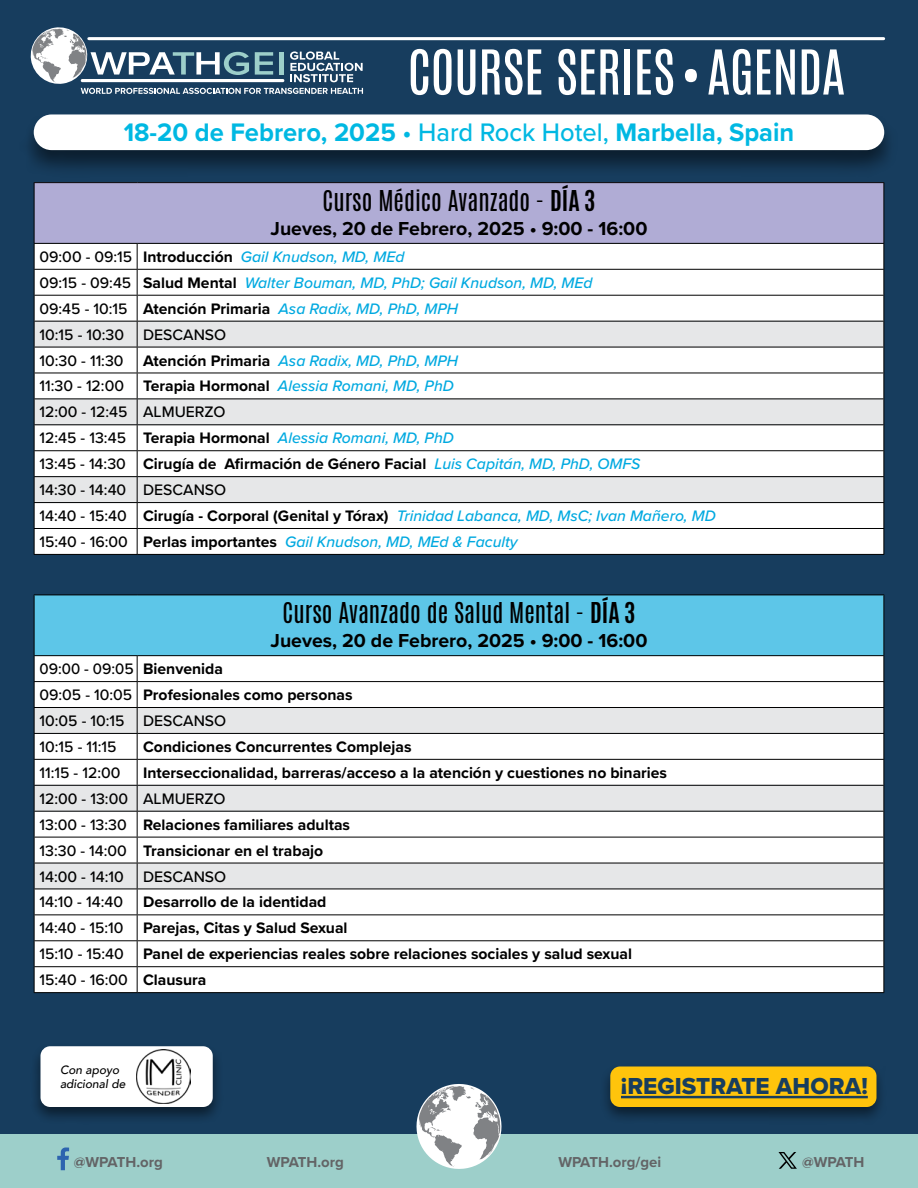
<style>
.page{position:relative;width:918px;height:1188px;background:#173d5e}
.page>*{position:absolute;margin:0;border:0;box-sizing:border-box;transform-origin:0 0}
.t1{font:52.5px "Antonio";letter-spacing:-.01em;color:#fff}
.t2{font:700 26.25px "Proxima Nova";color:#00b8e2}
.t3{font:24px "Antonio";color:#000}
.t4{font:24px "Proxima Nova Extrabld";color:#173d5e}
.t5{font:700 19.5px "Proxima Nova";color:#000}
.t6{font:italic 500 15.75px/26px "Proxima Nova";color:#00a9e0}
.t7{font:700 15.75px/26px "Proxima Nova";color:#000}
.t8{font:500 15.75px/26px "Proxima Nova";color:#000}
.t9{font:500 15.75px/26px "Proxima Nova";color:#000;scale:.95 1}
.t10{font:700 15px "Proxima Nova";color:#636466}
.t11{font:italic 500 12px/14.4px "Avenir";color:#000}
.s1{font-weight:500}
.s2{font-weight:700}
.s3{font-style:normal;color:#000}
.s4{font-weight:700;font-style:normal;color:#000}
</style>
<div class="page">
<div style="left:0;top:1134px;width:918px;height:54px;background:#9dcfca"></div>
<svg style="left:57px;top:1147px;width:12px;height:23px"></svg>
<svg style="left:779px;top:1152px;width:18px;height:17px"></svg>
<svg style="left:416px;top:1084px;width:86px;height:85px"></svg>
<svg style="left:30px;top:27px;width:333px;height:67px"></svg>
<hr style="left:89px;top:37px;width:795px;height:3px;background:#fff">
<div style="left:19px;top:113px;width:880px;height:65px;background:#000;opacity:.5"></div>
<div style="left:34px;top:114px;width:850px;height:36px;background:#fff;border-radius:18px"></div>
<div style="left:34px;top:183px;width:850px;height:60px;background:#b0acd5"></div>
<div style="left:35px;top:890px;width:849px;height:102px;background:#fff"></div>
<svg style="left:35px;top:656px;width:849px;height:233px;background:#f3f3f4"></svg>
<div style="left:34px;top:595px;width:850px;height:61px;background:#5dc6e8"></div>
<hr style="left:34px;top:182px;width:103px;height:1px;background:#000">
<hr style="left:34px;top:183px;width:1px;height:60px;background:#000">
<hr style="left:137px;top:182px;width:747px;height:1px;background:#000">
<hr style="left:884px;top:183px;width:1px;height:60px;background:#000">
<hr style="left:34px;top:243px;width:103px;height:1px;background:#000">
<hr style="left:137px;top:243px;width:747px;height:1px;background:#000">
<hr style="left:34px;top:595px;width:103px;height:1px;background:#000">
<hr style="left:34px;top:595px;width:1px;height:60px;background:#000">
<hr style="left:137px;top:595px;width:747px;height:1px;background:#000">
<hr style="left:884px;top:595px;width:1px;height:60px;background:#000">
<hr style="left:34px;top:655px;width:103px;height:1px;background:#000">
<hr style="left:137px;top:655px;width:747px;height:1px;background:#000">
<hr style="left:34px;top:681px;width:103px;height:1px;background:#000">
<hr style="left:137px;top:681px;width:747px;height:1px;background:#000">
<hr style="left:34px;top:707px;width:103px;height:1px;background:#000">
<hr style="left:137px;top:707px;width:747px;height:1px;background:#000">
<hr style="left:34px;top:733px;width:103px;height:1px;background:#000">
<hr style="left:137px;top:733px;width:747px;height:1px;background:#000">
<hr style="left:34px;top:914px;width:103px;height:1px;background:#000">
<hr style="left:137px;top:914px;width:747px;height:1px;background:#000">
<hr style="left:34px;top:940px;width:103px;height:1px;background:#000">
<hr style="left:137px;top:940px;width:747px;height:1px;background:#000">
<hr style="left:34px;top:966px;width:103px;height:1px;background:#000">
<hr style="left:137px;top:966px;width:747px;height:1px;background:#000">
<hr style="left:34px;top:992px;width:103px;height:1px;background:#000">
<hr style="left:137px;top:992px;width:747px;height:1px;background:#000">
<hr style="left:34px;top:759px;width:103px;height:1px;background:#000">
<hr style="left:137px;top:759px;width:747px;height:1px;background:#000">
<hr style="left:34px;top:837px;width:103px;height:1px;background:#000">
<hr style="left:137px;top:837px;width:747px;height:1px;background:#000">
<svg style="left:34px;top:244px;width:851px;height:351px;background:#d0d4d8"></svg>
<hr style="left:34px;top:863px;width:103px;height:1px;background:#000">
<hr style="left:137px;top:863px;width:747px;height:1px;background:#000">
<hr style="left:34px;top:889px;width:103px;height:1px;background:#000">
<hr style="left:137px;top:889px;width:747px;height:1px;background:#000">
<svg style="left:34px;top:656px;width:1px;height:336px"></svg>
<hr style="left:34px;top:785px;width:103px;height:1px;background:#000">
<hr style="left:137px;top:785px;width:747px;height:1px;background:#000">
<svg style="left:137px;top:656px;width:1px;height:336px"></svg>
<svg style="left:884px;top:656px;width:1px;height:336px"></svg>
<hr style="left:34px;top:811px;width:103px;height:1px;background:#000">
<hr style="left:137px;top:811px;width:747px;height:1px;background:#000">
<div style="left:599px;top:1063px;width:288px;height:62px;background:#000;opacity:.5"></div>
<div style="left:610px;top:1066px;width:267px;height:41px;background:#ffc40c;border-radius:10px"></div>
<div style="left:30px;top:1042px;width:194px;height:83px;background:#000;opacity:.5"></div>
<div style="left:40px;top:1046px;width:173px;height:61px;background:#fff;border-radius:10px"></div>
<hr style="left:621px;top:1096px;width:247px;height:2px;background:#173d5e">
<img style="left:137px;top:1050px;width:53px;height:53px">
<h1 class="t1" style="left:408px;top:33px;width:440px">COURSE SERIES•AGENDA</h1>
<h2 class="t2" style="left:124px;top:113px;width:672px">18-20 de Febrero, 2025 <span class="s1">• Hard Rock Hotel,</span> Marbella, Spain</h2>
<h3 class="t3" style="left:323px;top:183px;width:274px">Curso Médico Avanzado - <span class="s2">DÍA 3</span></h3>
<p class="t5" style="left:271px;top:214px;width:378px">Jueves, 20 de Febrero, 2025 • 9:00 - 16:00</p>
<p class="t6" style="left:40px;top:243px;width:678px"><span class="s3">09:00 - 09:15</span> <span class="s4">Introducción</span> Gail Knudson, MD, MEd<br><span class="s3">09:15 - 09:45</span> <span class="s4">Salud Mental</span> Walter Bouman, MD, PhD; Gail Knudson, MD, MEd<br><span class="s3">09:45 - 10:15</span> <span class="s4">Atención Primaria</span> Asa Radix, MD, PhD, MPH<br><span class="s3">10:15 - 10:30 DESCANSO<br>10:30 - 11:30</span> <span class="s4">Atención Primaria</span> Asa Radix, MD, PhD, MPH<br><span class="s3">11:30 - 12:00</span> <span class="s4">Terapia Hormonal</span> Alessia Romani, MD, PhD<br><span class="s3">12:00 - 12:45 ALMUERZO<br>12:45 - 13:45</span> <span class="s4">Terapia Hormonal</span> Alessia Romani, MD, PhD<br><span class="s3">13:45 - 14:30</span> <span class="s4">Cirugía de Afirmación de Género Facial</span> Luis Capitán, MD, PhD, OMFS<br><span class="s3">14:30 - 14:40 DESCANSO<br>14:40 - 15:40</span> <span class="s4">Cirugía - Corporal (Genital y Tórax)</span> Trinidad Labanca, MD, MsC; Ivan Mañero, MD <span class="s3">15:40 - 16:00</span> <span class="s4">Perlas importantes</span> Gail Knudson, MD, MEd &amp; Faculty</p>
<h3 class="t3" style="left:283px;top:596px;width:354px">Curso Avanzado de Salud Mental - <span class="s2">DÍA 3</span></h3>
<p class="t5" style="left:271px;top:626px;width:378px">Jueves, 20 de Febrero, 2025 • 9:00 - 16:00</p>
<p class="t9" style="left:40px;top:655px;width:331px">09:00 - 09:05 <span class="s2">Bienvenida<br></span>09:05 - 10:05 <span class="s2">Profesionales como personas<br></span>10:05 - 10:15 DESCANSO<br>10:15 - 11:15</p>
<p class="t7" style="left:143px;top:733px;width:270px">Condiciones Concurrentes Complejas</p>
<p class="t8" style="left:40px;top:759px;width:82px">11:15 - 12:00</p>
<p class="t7" style="left:143px;top:759px;width:526px">Interseccionalidad, barreras/acceso a la atención y cuestiones no binaries</p>
<p class="t8" style="left:40px;top:785px;width:312px">12:00 - 13:00 ALMUERZO<br>13:00 - 13:30 <span class="s2">Relaciones familiares adultas<br></span>13:30 - 14:00 <span class="s2">Transicionar en el trabajo<br></span>14:00 - 14:10 DESCANSO<br>14:10 - 14:40</p>
<p class="t7" style="left:40px;top:889px;width:594px;text-indent:104px">Desarrollo de la identidad<br><span class="s1">14:40 - 15:10</span> Parejas, Citas y Salud Sexual<br><span class="s1">15:10 - 15:40</span> Panel de experiencias reales sobre relaciones sociales y salud sexual <span class="s1">15:40 - 16:00</span> Clausura</p>
<p class="t11" style="left:60px;top:1063px;width:67px">Con apoyo adicional de</p>
<h3 class="t4" style="left:621px;top:1068px;width:248px">¡REGISTRATE AHORA!</h3>
<p class="t10" style="left:74px;top:1151px;width:90px">@WPATH.org</p>
<p class="t10" style="left:267px;top:1151px;width:79px">WPATH.org</p>
<p class="t10" style="left:558px;top:1151px;width:104px">WPATH.org/gei</p>
<p class="t10" style="left:802px;top:1151px;width:64px">@WPATH</p>
</div>
